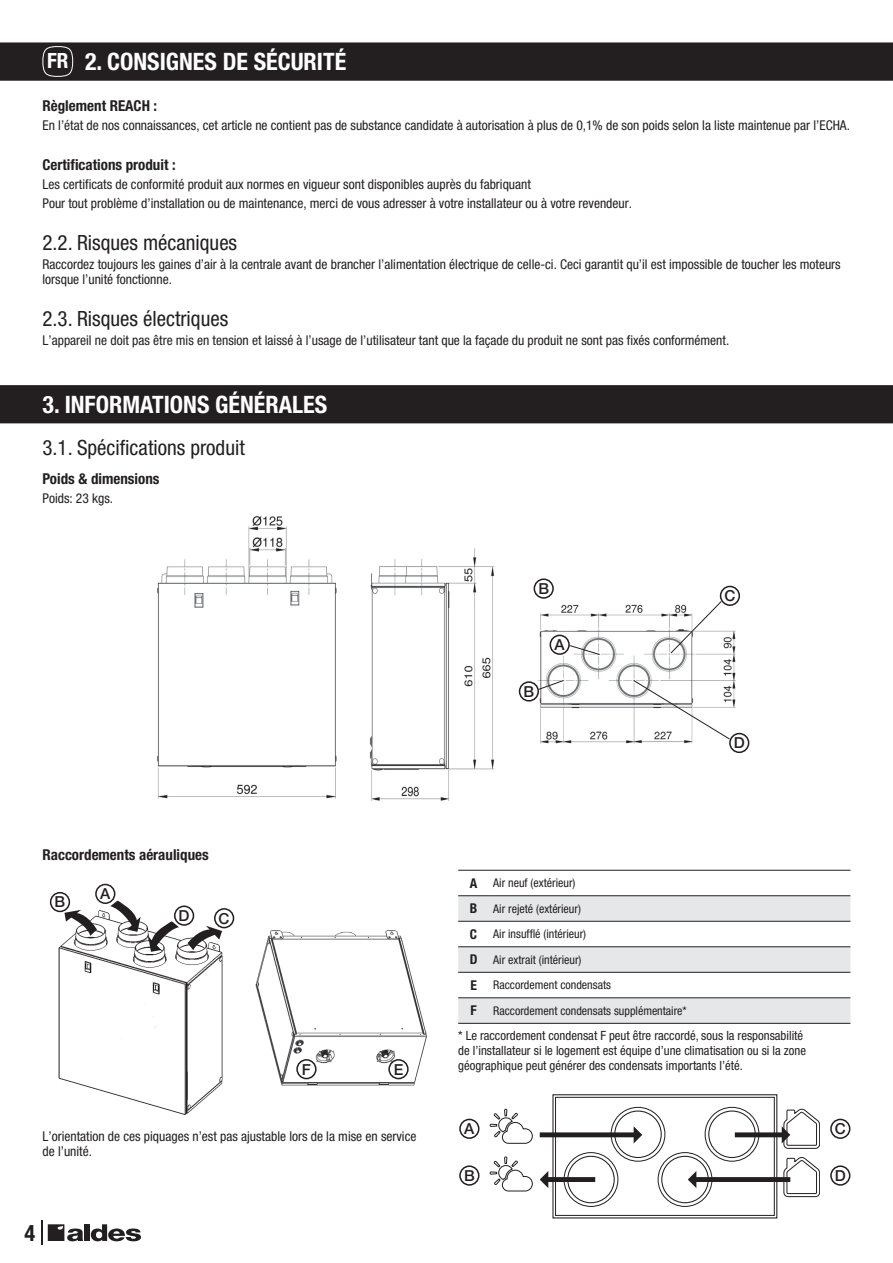
<style>
.page{position:relative;width:893px;height:1263px;background:#fff}
.page>*{position:absolute;margin:0;border:0;box-sizing:border-box;transform-origin:0 0}
.t1{font:700 condensed 24px "Helvetica Neue LT Std";color:#fff}
.t2{font:700 condensed 22.5px "Helvetica Neue LT Std";color:#231f20}
.t3{font:condensed 21px "Helvetica Neue LT Std";color:#231f20}
.t4{font:500 15.15px "Helvetica Neue LT Std";color:#231f20}
.t5{font:700 condensed 15px "Helvetica Neue LT Std";color:#231f20}
.t6{font:condensed 13.5px/15px "Helvetica Neue LT Std";color:#231f20}
.t7{font:condensed 12.75px/15px "Helvetica Neue LT Std";color:#231f20}
.t8{font:condensed 12px/25.5px "Helvetica Neue LT Std";color:#231f20}
.s1{font-size:21px}
.s2{font-weight:700;font-size:13.5px}
</style>
<div class="page">
<svg style="left:41px;top:1220px;width:1px;height:25px"></svg>
<div style="left:84px;top:1224px;width:6px;height:17px;background:#231f20"></div>
<svg style="left:91px;top:1224px;width:50px;height:17px"></svg>
<svg style="left:48px;top:1224px;width:35px;height:17px"></svg>
<div style="left:459px;top:1119px;width:20px;height:20px;border:2px solid #231f20;border-radius:50%"></div>
<div style="left:830px;top:1119px;width:20px;height:20px;border:2px solid #231f20;border-radius:50%"></div>
<div style="left:459px;top:1165px;width:20px;height:21px;border:2px solid #231f20;border-radius:50%"></div>
<svg style="left:552px;top:1094px;width:225px;height:124px"></svg>
<div style="left:555px;top:1097px;width:220px;height:119px;background:#fff;border:1px solid #231f20"></div>
<svg style="left:611px;top:1107px;width:54px;height:54px"></svg>
<div style="left:611px;top:1107px;width:54px;height:54px;border:1px solid #231f20;border-radius:50%"></div>
<div style="left:615px;top:1111px;width:46px;height:46px;background:#fff;border-radius:50%"></div>
<div style="left:614px;top:1110px;width:48px;height:48px;border:1px solid #231f20;border-radius:50%"></div>
<svg style="left:564px;top:1152px;width:54px;height:54px"></svg>
<div style="left:564px;top:1152px;width:54px;height:55px;border:1px solid #231f20;border-radius:50%"></div>
<div style="left:568px;top:1156px;width:46px;height:47px;background:#fff;border-radius:50%"></div>
<div style="left:567px;top:1156px;width:48px;height:47px;border:1px solid #231f20;border-radius:50%"></div>
<svg style="left:658px;top:1152px;width:54px;height:54px"></svg>
<div style="left:658px;top:1152px;width:54px;height:55px;border:1px solid #231f20;border-radius:50%"></div>
<div style="left:662px;top:1156px;width:46px;height:47px;background:#fff;border-radius:50%"></div>
<div style="left:661px;top:1156px;width:48px;height:47px;border:1px solid #231f20;border-radius:50%"></div>
<svg style="left:540px;top:1171px;width:55px;height:17px"></svg>
<svg style="left:540px;top:1126px;width:102px;height:17px"></svg>
<svg style="left:688px;top:1109px;width:132px;height:88px"></svg>
<svg style="left:490px;top:1108px;width:43px;height:83px"></svg>
<div style="left:830px;top:1165px;width:20px;height:21px;border:2px solid #231f20;border-radius:50%"></div>
<div style="left:0;top:385px;width:893px;height:38px;background:#231f20"></div>
<img style="left:156px;top:516px;width:594px;height:285px">
<div style="left:534px;top:578px;width:20px;height:21px;border:2px solid #231f20;border-radius:50%"></div>
<svg style="left:670px;top:601px;width:52px;height:53px"></svg>
<div style="left:721px;top:586px;width:18px;height:19px;background:#fff;border-radius:50%"></div>
<div style="left:720px;top:586px;width:20px;height:20px;border:2px solid #231f20;border-radius:50%"></div>
<svg style="left:633px;top:680px;width:97px;height:60px"></svg>
<div style="left:730px;top:733px;width:19px;height:19px;background:#fff;border-radius:50%"></div>
<div style="left:729px;top:733px;width:20px;height:20px;border:2px solid #231f20;border-radius:50%"></div>
<svg style="left:569px;top:645px;width:31px;height:10px"></svg>
<div style="left:550px;top:635px;width:19px;height:19px;background:#fff;border-radius:50%"></div>
<div style="left:550px;top:635px;width:20px;height:20px;border:2px solid #231f20;border-radius:50%"></div>
<svg style="left:538px;top:680px;width:26px;height:10px"></svg>
<div style="left:520px;top:682px;width:18px;height:19px;background:#fff;border-radius:50%"></div>
<div style="left:519px;top:681px;width:20px;height:20px;border:2px solid #231f20;border-radius:50%"></div>
<svg style="left:458px;top:896px;width:392px;height:25px;background:#e2e3e5"></svg>
<svg style="left:458px;top:947px;width:392px;height:76px;fill:#e6e7e9"></svg>
<hr style="left:458px;top:870px;width:31px;height:1px;background:#231f20">
<hr style="left:489px;top:870px;width:361px;height:1px;background:#231f20">
<hr style="left:458px;top:895px;width:31px;height:1px;background:#231f20">
<hr style="left:489px;top:895px;width:361px;height:1px;background:#231f20">
<hr style="left:458px;top:921px;width:31px;height:1px;background:#231f20">
<hr style="left:489px;top:921px;width:361px;height:1px;background:#231f20">
<hr style="left:458px;top:946px;width:31px;height:1px;background:#231f20">
<hr style="left:489px;top:946px;width:361px;height:1px;background:#231f20">
<hr style="left:458px;top:972px;width:31px;height:1px;background:#231f20">
<hr style="left:489px;top:972px;width:361px;height:1px;background:#231f20">
<hr style="left:458px;top:997px;width:31px;height:1px;background:#231f20">
<hr style="left:489px;top:997px;width:361px;height:1px;background:#231f20">
<hr style="left:458px;top:1023px;width:31px;height:1px;background:#231f20">
<hr style="left:489px;top:1023px;width:361px;height:1px;background:#231f20">
<img style="left:255px;top:930px;width:172px;height:156px">
<img style="left:50px;top:906px;width:179px;height:209px">
<svg style="left:188px;top:926px;width:34px;height:24px"></svg>
<svg style="left:148px;top:921px;width:31px;height:31px"></svg>
<svg style="left:64px;top:910px;width:33px;height:26px"></svg>
<svg style="left:110px;top:901px;width:31px;height:31px"></svg>
<div style="left:95px;top:884px;width:20px;height:20px;border:2px solid #231f20;border-radius:50%"></div>
<div style="left:50px;top:892px;width:20px;height:20px;border:2px solid #231f20;border-radius:50%"></div>
<div style="left:214px;top:908px;width:20px;height:20px;border:2px solid #231f20;border-radius:50%"></div>
<div style="left:174px;top:905px;width:20px;height:21px;border:2px solid #231f20;border-radius:50%"></div>
<div style="left:388px;top:1059px;width:21px;height:20px;border:2px solid #231f20;border-radius:50%"></div>
<div style="left:296px;top:1059px;width:21px;height:20px;border:2px solid #231f20;border-radius:50%"></div>
<div style="left:0;top:42px;width:893px;height:39px;background:#231f20"></div>
<svg style="left:42px;top:46px;width:31px;height:31px"></svg>
<h1 class="t1" style="left:47px;top:47px;width:301px"><span class="s1">FR</span> 2. CONSIGNES DE SÉCURITÉ</h1>
<p class="t5" style="left:43px;top:96px;width:116px">Règlement REACH :</p>
<p class="t6" style="left:43px;top:118px;width:809px">En l’état de nos connaissances, cet article ne contient pas de substance candidate à autorisation à plus de 0,1% de son poids selon la liste maintenue par l’ECHA.</p>
<p class="t5" style="left:43px;top:155px;width:135px">Certifications produit :</p>
<p class="t6" style="left:43px;top:175px;width:591px;line-height:19.2px">Les certificats de conformité produit aux normes en vigueur sont disponibles auprès du fabriquant<br>Pour tout problème d’installation ou de maintenance, merci de vous adresser à votre installateur ou à votre revendeur.</p>
<h3 class="t3" style="left:43px;top:231px;width:196px">2.2. Risques mécaniques</h3>
<p class="t6" style="left:43px;top:257px;width:800px">Raccordez toujours les gaines d’air à la centrale avant de brancher l’alimentation électrique de celle-ci. Ceci garantit qu’il est impossible de toucher les moteurs lorsque l’unité fonctionne.</p>
<h3 class="t3" style="left:43px;top:307px;width:187px">2.3. Risques électriques</h3>
<p class="t6" style="left:43px;top:333px;width:688px">L’appareil ne doit pas être mis en tension et laissé à l’usage de l’utilisateur tant que la façade du produit ne sont pas fixés conformément.</p>
<h1 class="t1" style="left:43px;top:390px;width:286px">3. INFORMATIONS GÉNÉRALES</h1>
<h3 class="t3" style="left:43px;top:435px;width:204px">3.1. Spécifications produit</h3>
<p class="t5" style="left:43px;top:469px;width:119px">Poids &amp; dimensions</p>
<p class="t6" style="left:43px;top:491px;width:72px">Poids: 23 kgs.</p>
<p class="t5" style="left:43px;top:845px;width:168px">Raccordements aérauliques</p>
<p class="t4" style="left:55px;top:893px;width:12px">B</p>
<p class="t4" style="left:100px;top:885px;width:12px">A</p>
<p class="t4" style="left:179px;top:907px;width:12px">D</p>
<p class="t4" style="left:219px;top:909px;width:12px">C</p>
<p class="t4" style="left:302px;top:1060px;width:11px">F</p>
<p class="t4" style="left:394px;top:1060px;width:11px">E</p>
<p class="t6" style="left:43px;top:1129px;width:375px">L’orientation de ces piquages n’est pas ajustable lors de la mise en service de l’unité.</p>
<h2 class="t2" style="left:25px;top:1219px;width:12px">4</h2>
<p class="t4" style="left:538px;top:580px;width:12px">B</p>
<p class="t4" style="left:524px;top:682px;width:12px">B</p>
<p class="t4" style="left:555px;top:635px;width:12px">A</p>
<p class="t4" style="left:724px;top:587px;width:12px">C</p>
<p class="t4" style="left:734px;top:734px;width:12px">D</p>
<p class="t8" style="left:470px;top:870px;width:219px"><span class="s2">A</span> Air neuf (extérieur)<br><span class="s2">B</span> Air rejeté (extérieur)<br><span class="s2">C</span> Air insufflé (intérieur)<br><span class="s2">D</span> Air extrait (intérieur)<br><span class="s2">E</span> Raccordement condensats<br><span class="s2">F</span> Raccordement condensats supplémentaire*</p>
<p class="t7" style="left:458px;top:1028px;width:349px">* Le raccordement condensat F peut être raccordé, sous la responsabilité de l’installateur si le logement est équipe d’une climatisation ou si la zone géographique peut générer des condensats importants l’été.</p>
<p class="t4" style="left:464px;top:1120px;width:12px">A</p>
<p class="t4" style="left:835px;top:1119px;width:12px">C</p>
<p class="t4" style="left:464px;top:1166px;width:12px">B</p>
<p class="t4" style="left:835px;top:1166px;width:12px">D</p>
</div>
